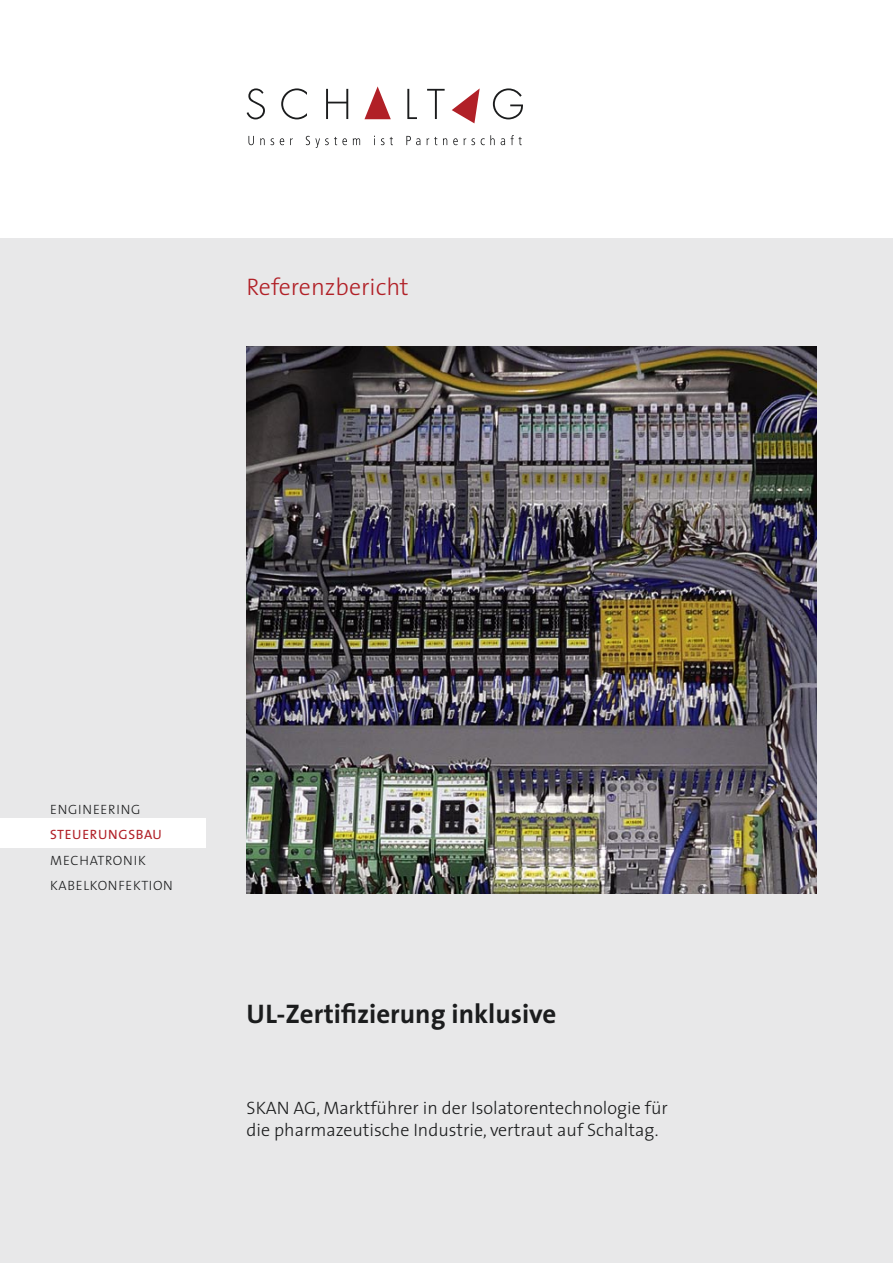
<style>
.page{position:relative;width:893px;height:1263px;background:#fff}
.page>*{position:absolute;margin:0;border:0;box-sizing:border-box;transform-origin:0 0}
.t1{font:700 27px "The Sans";color:#1b1c1d}
.t2{font:300 24px "The Sans";color:#b12027}
.t3{font:300 18px/22.5px "The Sans";color:#1b1c1d}
.t4{font:300 13.5px "The Sans";letter-spacing:.05em;color:#1b1c1d}
.t5{font:13.5px "The Sans";letter-spacing:.05em;color:#b12027}
</style>
<div class="page">
<div style="left:0;top:238px;width:893px;height:1025px;background:#e8e8e9"></div>
<img style="left:247px;top:347px;width:569px;height:546px">
<div style="left:0;top:819px;width:205px;height:29px;background:#fff"></div>
<svg style="left:247px;top:88px;width:18px;height:31px"></svg>
<svg style="left:281px;top:88px;width:26px;height:31px"></svg>
<svg style="left:326px;top:89px;width:22px;height:30px"></svg>
<svg style="left:407px;top:89px;width:10px;height:30px"></svg>
<svg style="left:427px;top:89px;width:18px;height:30px"></svg>
<svg style="left:493px;top:88px;width:30px;height:31px"></svg>
<svg style="left:364px;top:86px;width:27px;height:33px"></svg>
<svg style="left:452px;top:88px;width:28px;height:35px"></svg>
<svg style="left:248px;top:136px;width:6px;height:9px"></svg>
<svg style="left:260px;top:138px;width:5px;height:7px"></svg>
<svg style="left:271px;top:138px;width:3px;height:7px"></svg>
<svg style="left:280px;top:138px;width:4px;height:7px"></svg>
<svg style="left:306px;top:136px;width:41px;height:12px"></svg>
<svg style="left:353px;top:138px;width:7px;height:7px"></svg>
<svg style="left:381px;top:137px;width:12px;height:8px"></svg>
<svg style="left:406px;top:136px;width:14px;height:9px"></svg>
<svg style="left:427px;top:137px;width:10px;height:8px"></svg>
<svg style="left:443px;top:138px;width:4px;height:7px"></svg>
<svg style="left:453px;top:138px;width:5px;height:7px"></svg>
<svg style="left:464px;top:138px;width:11px;height:7px"></svg>
<svg style="left:481px;top:135px;width:14px;height:10px"></svg>
<svg style="left:501px;top:138px;width:4px;height:7px"></svg>
<svg style="left:511px;top:135px;width:11px;height:10px"></svg>
<p class="t2" style="left:247px;top:267px;width:164px">Referenzbericht</p>
<p class="t4" style="left:50px;top:798px;width:92px">ENGINEERING</p>
<p class="t5" style="left:50px;top:823px;width:113px">STEUERUNGSBAU</p>
<p class="t4" style="left:50px;top:849px;width:97px">MECHATRONIK</p>
<p class="t4" style="left:50px;top:874px;width:124px">KABELKONFEKTION</p>
<p class="t1" style="left:247px;top:991px;width:311px">UL-Zertifizierung inklusive</p>
<p class="t3" style="left:247px;top:1095px;width:423px">SKAN AG, Marktführer in der Isolatorentechnologie für die pharmazeutische Industrie, vertraut auf Schaltag.</p>
</div>
